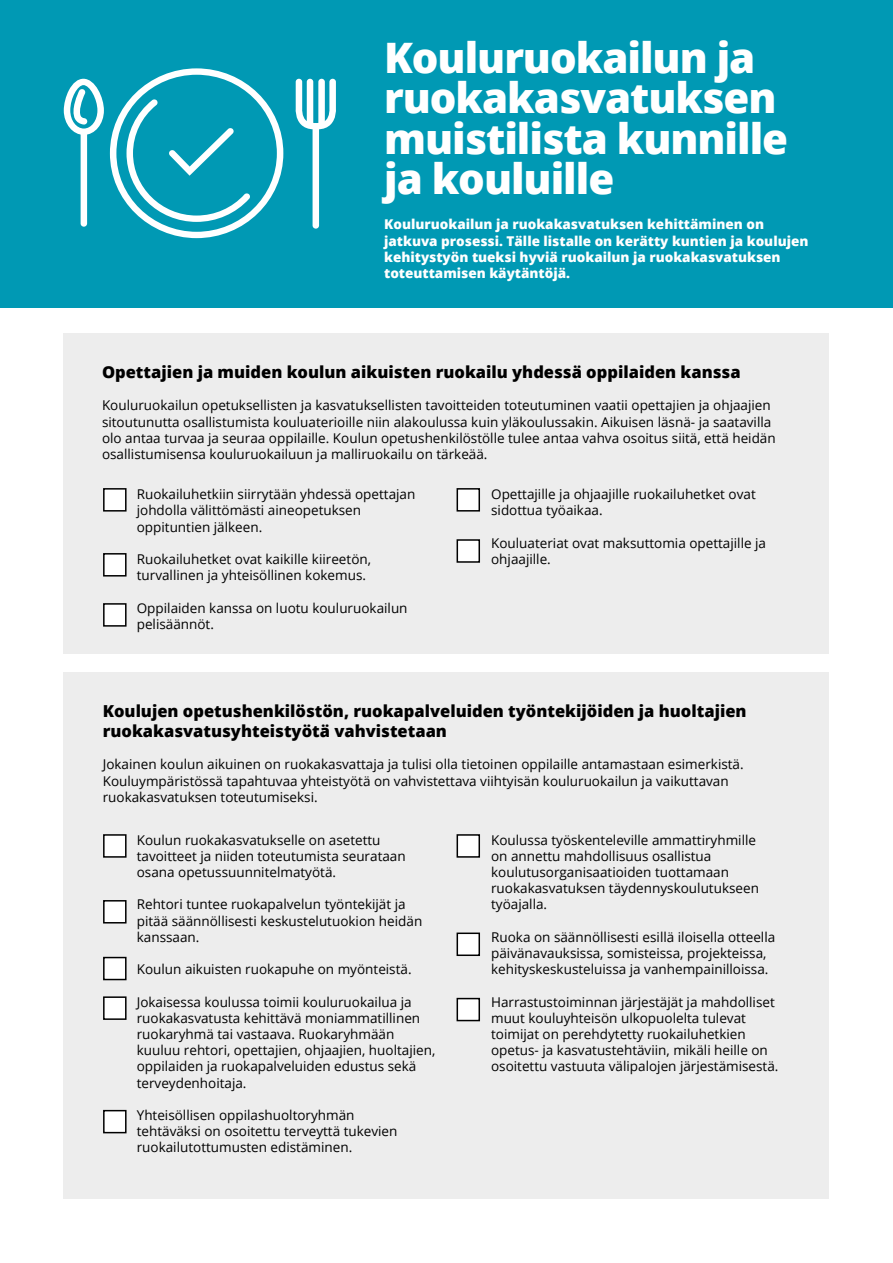
<style>
.page{position:relative;width:893px;height:1263px;background:#fff}
.page>*{position:absolute;margin:0;border:0;box-sizing:border-box;transform-origin:0 0}
.t1{font:800 42px/40.5px "Open Sans";letter-spacing:-.025em;color:#fff}
.t2{font:800 16.5px/19.8px "Open Sans";color:#000}
.t3{font:13.5px/16.2px "Open Sans";color:#000}
.t4{font:800 13.5px/16.2px "Open Sans";color:#fff}
</style>
<div class="page">
<div style="left:0;top:0;width:893px;height:308px;background:#0099b4"></div>
<div style="left:64px;top:673px;width:765px;height:526px;background:#ededed"></div>
<div style="left:64px;top:333px;width:765px;height:320px;background:#ededed"></div>
<div style="left:104px;top:489px;width:22px;height:22px;background:#fff"></div>
<div style="left:103px;top:488px;width:24px;height:24px;border:2px solid #000"></div>
<div style="left:104px;top:554px;width:22px;height:22px;background:#fff"></div>
<div style="left:103px;top:553px;width:24px;height:23px;border:2px solid #000"></div>
<div style="left:104px;top:604px;width:22px;height:22px;background:#fff"></div>
<div style="left:103px;top:603px;width:24px;height:24px;border:2px solid #000"></div>
<div style="left:104px;top:835px;width:22px;height:22px;background:#fff"></div>
<div style="left:103px;top:834px;width:24px;height:24px;border:2px solid #000"></div>
<div style="left:104px;top:901px;width:22px;height:22px;background:#fff"></div>
<div style="left:103px;top:900px;width:24px;height:23px;border:2px solid #000"></div>
<div style="left:104px;top:957px;width:22px;height:22px;background:#fff"></div>
<div style="left:103px;top:957px;width:24px;height:23px;border:2px solid #000"></div>
<div style="left:104px;top:997px;width:22px;height:22px;background:#fff"></div>
<div style="left:103px;top:996px;width:24px;height:24px;border:2px solid #000"></div>
<div style="left:104px;top:1111px;width:22px;height:21px;background:#fff"></div>
<div style="left:103px;top:1110px;width:24px;height:23px;border:2px solid #000"></div>
<div style="left:457px;top:489px;width:22px;height:22px;background:#fff"></div>
<div style="left:457px;top:488px;width:23px;height:24px;border:2px solid #000"></div>
<div style="left:457px;top:540px;width:22px;height:22px;background:#fff"></div>
<div style="left:457px;top:539px;width:23px;height:24px;border:2px solid #000"></div>
<div style="left:457px;top:835px;width:22px;height:22px;background:#fff"></div>
<div style="left:457px;top:834px;width:23px;height:24px;border:2px solid #000"></div>
<div style="left:457px;top:933px;width:22px;height:22px;background:#fff"></div>
<div style="left:457px;top:932px;width:23px;height:24px;border:2px solid #000"></div>
<div style="left:457px;top:998px;width:22px;height:22px;background:#fff"></div>
<div style="left:457px;top:998px;width:23px;height:23px;border:2px solid #000"></div>
<div style="left:81px;top:130px;width:6px;height:97px;background:#fff;border-radius:3px"></div>
<svg style="left:64px;top:79px;width:40px;height:56px"></svg>
<svg style="left:295px;top:79px;width:41px;height:50px"></svg>
<div style="left:313px;top:123px;width:6px;height:106px;background:#fff;border-radius:3px"></div>
<div style="left:307px;top:79px;width:6px;height:47px;background:#fff;border-radius:3px"></div>
<div style="left:318px;top:79px;width:7px;height:47px;background:#fff;border-radius:3px"></div>
<svg style="left:110px;top:68px;width:173px;height:170px"></svg>
<h1 class="t1" style="left:384px;top:35px;width:406px">Kouluruokailun ja ruokakasvatuksen muistilista kunnille ja kouluille</h1>
<p class="t4" style="left:384px;top:216px;width:426px">Kouluruokailun ja ruokakasvatuksen kehittäminen on jatkuva prosessi. Tälle listalle on kerätty kuntien ja koulujen kehitystyön tueksi hyviä ruokailun ja ruokakasvatuksen toteuttamisen käytäntöjä.</p>
<p class="t2" style="left:102px;top:361px;width:640px">Opettajien ja muiden koulun aikuisten ruokailu yhdessä oppilaiden kanssa</p>
<p class="t3" style="left:102px;top:397px;width:675px">Kouluruokailun opetuksellisten ja kasvatuksellisten tavoitteiden toteutuminen vaatii opettajien ja ohjaajien sitoutunutta osallistumista kouluaterioille niin alakoulussa kuin yläkoulussakin. Aikuisen läsnä- ja saatavilla olo antaa turvaa ja seuraa oppilaille. Koulun opetushenkilöstölle tulee antaa vahva osoitus siitä, että heidän osallistumisensa kouluruokailuun ja malliruokailu on tärkeää.</p>
<p class="t3" style="left:137px;top:486px;width:280px">Ruokailuhetkiin siirrytään yhdessä opettajan johdolla välittömästi aineopetuksen oppituntien jälkeen.</p>
<p class="t3" style="left:137px;top:551px;width:236px">Ruokailuhetket ovat kaikille kiireetön, turvallinen ja yhteisöllinen kokemus.</p>
<p class="t3" style="left:137px;top:599px;width:272px">Oppilaiden kanssa on luotu kouluruokailun pelisäännöt.</p>
<p class="t3" style="left:491px;top:486px;width:266px">Opettajille ja ohjaajille ruokailuhetket ovat sidottua työaikaa.</p>
<p class="t3" style="left:491px;top:534px;width:276px">Kouluateriat ovat maksuttomia opettajille ja ohjaajille.</p>
<p class="t2" style="left:103px;top:700px;width:645px">Koulujen opetushenkilöstön, ruokapalveluiden työntekijöiden ja huoltajien ruokakasvatusyhteistyötä vahvistetaan</p>
<p class="t3" style="left:103px;top:756px;width:642px">Jokainen koulun aikuinen on ruokakasvattaja ja tulisi olla tietoinen oppilaille antamastaan esimerkistä.<br>Kouluympäristössä tapahtuvaa yhteistyötä on vahvistettava viihtyisän kouluruokailun ja vaikuttavan ruokakasvatuksen toteutumiseksi.</p>
<p class="t3" style="left:137px;top:831px;width:270px">Koulun ruokakasvatukselle on asetettu tavoitteet ja niiden toteutumista seurataan osana opetussuunnitelmatyötä.</p>
<p class="t3" style="left:137px;top:896px;width:287px">Rehtori tuntee ruokapalvelun työntekijät ja pitää säännöllisesti keskustelutuokion heidän kanssaan.</p>
<p class="t3" style="left:137px;top:961px;width:276px">Koulun aikuisten ruokapuhe on myönteistä.</p>
<p class="t3" style="left:137px;top:993px;width:300px">Jokaisessa koulussa toimii kouluruokailua ja ruokakasvatusta kehittävä moniammatillinen ruokaryhmä tai vastaava. Ruokaryhmään kuuluu rehtori, opettajien, ohjaajien, huoltajien, oppilaiden ja ruokapalveluiden edustus sekä terveydenhoitaja.</p>
<p class="t3" style="left:137px;top:1106px;width:262px">Yhteisöllisen oppilashuoltoryhmän tehtäväksi on osoitettu terveyttä tukevien ruokailutottumusten edistäminen.</p>
<p class="t3" style="left:491px;top:831px;width:269px">Koulussa työskenteleville ammattiryhmille on annettu mahdollisuus osallistua koulutusorganisaatioiden tuottamaan ruokakasvatuksen täydennyskoulutukseen työajalla.</p>
<p class="t3" style="left:491px;top:928px;width:286px">Ruoka on säännöllisesti esillä iloisella otteella päivänavauksissa, somisteissa, projekteissa, kehityskeskusteluissa ja vanhempainilloissa.</p>
<p class="t3" style="left:491px;top:993px;width:289px">Harrastustoiminnan järjestäjät ja mahdolliset muut kouluyhteisön ulkopuolelta tulevat toimijat on perehdytetty ruokailuhetkien opetus- ja kasvatustehtäviin, mikäli heille on osoitettu vastuuta välipalojen järjestämisestä.</p>
</div>
